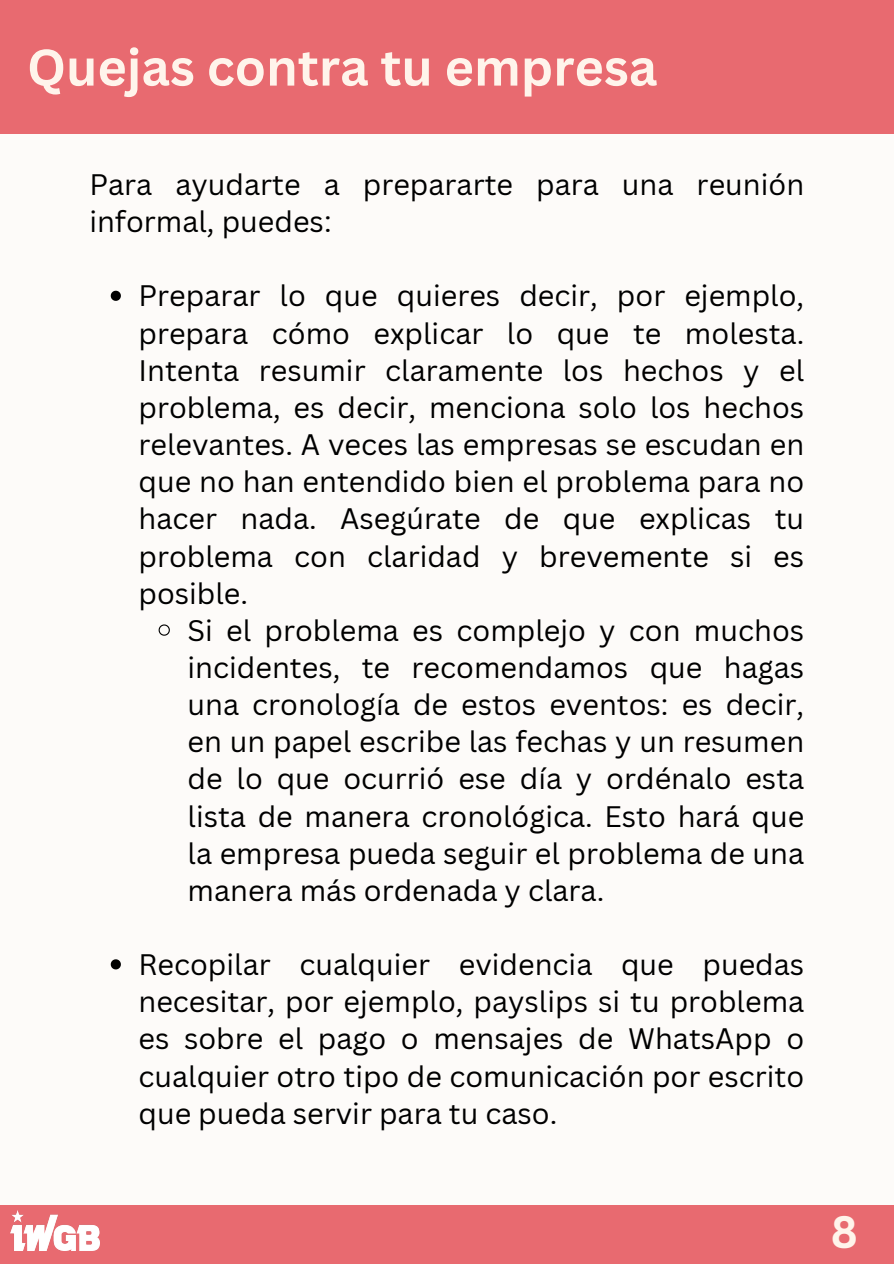
<style>
.page{position:relative;width:894px;height:1264px;background:#fff}
.page>*{position:absolute;margin:0;border:0;box-sizing:border-box;transform-origin:0 0}
.t1{font:700 50.25px "Canva Sans";color:#fff4eb}
.t2{font:700 44.25px "Canva Sans";color:#fff4eb}
.t3{font:28.8px/37.2px "Canva Sans";color:#000;text-align:justify}
</style>
<div class="page">
<div style="left:0;top:0;width:893px;height:1263px;background:#fdfbf9"></div>
<div style="left:0;top:0;width:893px;height:134px;background:#e86a70"></div>
<div style="left:0;top:1204px;width:893px;height:59px;background:#e86a70"></div>
<img style="left:10px;top:1210px;width:89px;height:40px">
<svg style="left:111px;top:291px;width:10px;height:10px"></svg>
<svg style="left:158px;top:624px;width:12px;height:12px"></svg>
<svg style="left:111px;top:959px;width:10px;height:10px"></svg>
<p class="t1" style="left:27px;top:32px;width:631px">Quejas contra tu empresa</p>
<p class="t3" style="left:89px;top:165px;width:716px">Para ayudarte a prepararte para una reunión informal, puedes:</p>
<p class="t3" style="left:138px;top:277px;width:667px">Preparar lo que quieres decir, por ejemplo, prepara cómo explicar lo que te molesta.<br>Intenta resumir claramente los hechos y el problema, es decir, menciona solo los hechos relevantes. A veces las empresas se escudan en que no han entendido bien el problema para no hacer nada. Asegúrate de que explicas tu problema con claridad y brevemente si es posible.</p>
<p class="t3" style="left:187px;top:611px;width:618px">Si el problema es complejo y con muchos incidentes, te recomendamos que hagas una cronología de estos eventos: es decir, en un papel escribe las fechas y un resumen de lo que ocurrió ese día y ordénalo esta lista de manera cronológica. Esto hará que la empresa pueda seguir el problema de una manera más ordenada y clara.</p>
<h2 class="t3" style="left:138px;top:945px;width:667px">Recopilar cualquier evidencia que puedas necesitar, por ejemplo, payslips si tu problema es sobre el pago o mensajes de WhatsApp o cualquier otro tipo de comunicación por escrito que pueda servir para tu caso.</h2>
<h1 class="t2" style="left:830px;top:1200px;width:29px">8</h1>
</div>
